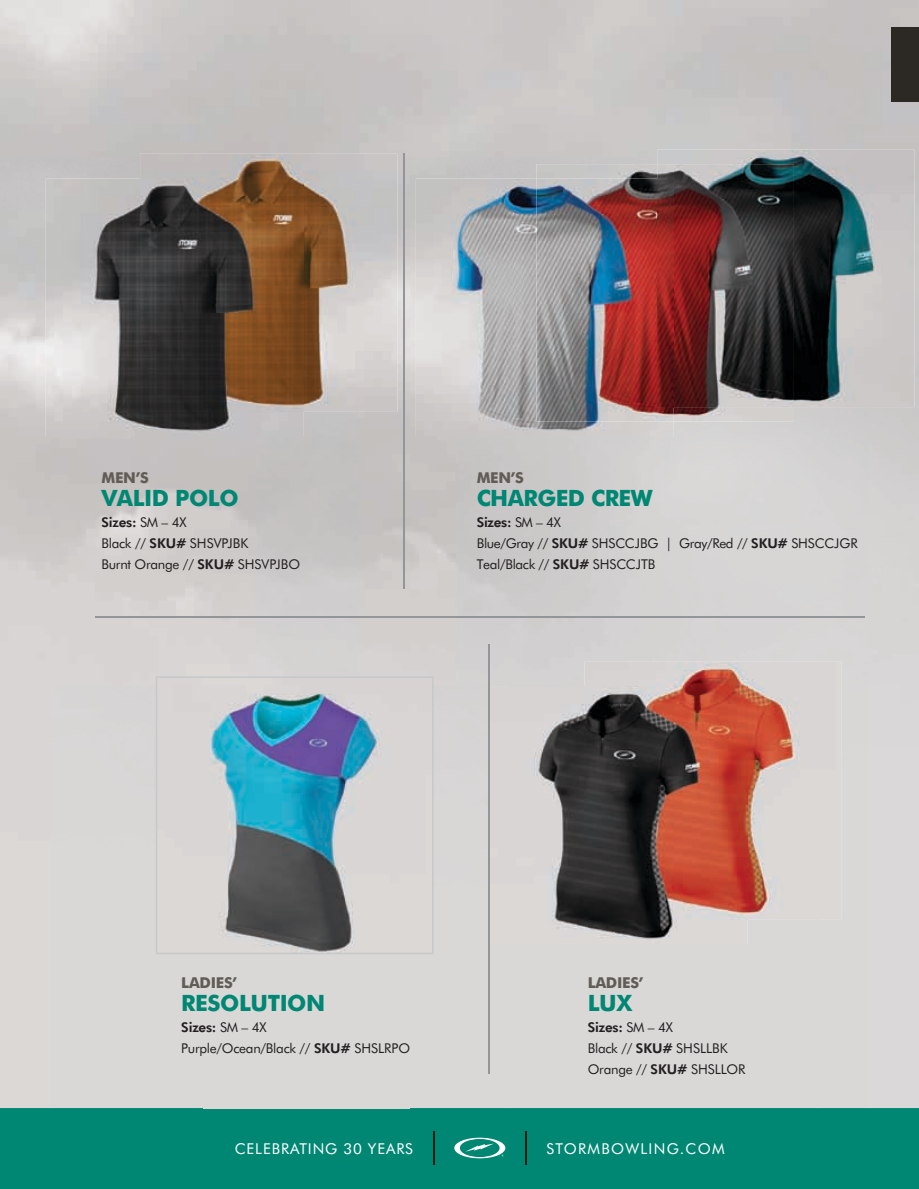
<style>
.page{position:relative;width:919px;height:1189px;background:#fff}
.page>*{position:absolute;margin:0;border:0;box-sizing:border-box;transform-origin:0 0}
.t1{font:700 22.5px "Futura BT";letter-spacing:-.02em;color:#008774}
.t2{font:700 15px "Futura BT";letter-spacing:-.02em;color:#625c57}
.t3{font:15px "Futura BT";letter-spacing:.06em;color:#fff}
.t4{font:15px "Futura BT";letter-spacing:.09em;color:#fff}
.t5{font:13.5px/21px "Futura BT";letter-spacing:-.02em;color:#231f20}
.s1{font-weight:800}
</style>
<div class="page">
<div style="left:0;top:1108px;width:919px;height:81px;background:#008774"></div>
<div style="left:0;top:157px;width:140px;height:53px;background:#c4c2c2"></div>
<img style="left:358px;top:157px;width:100px;height:529px">
<div style="left:458px;top:157px;width:199px;height:22px;background:#c5c3c4"></div>
<img style="left:868px;top:157px;width:51px;height:951px">
<svg style="left:454px;top:1138px;width:51px;height:20px"></svg>
<hr style="left:525px;top:1131px;width:1px;height:34px;background:#001d11">
<hr style="left:433px;top:1131px;width:1px;height:34px;background:#001d11">
<div style="left:891px;top:27px;width:28px;height:75px;background:#2c2823"></div>
<img style="left:657px;top:150px;width:257px;height:257px">
<hr style="left:95px;top:616px;width:769px;height:2px;background:#939598">
<hr style="left:488px;top:645px;width:2px;height:429px;background:#939598">
<img style="left:140px;top:154px;width:257px;height:257px">
<img style="left:46px;top:179px;width:257px;height:257px">
<img style="left:140px;top:179px;width:163px;height:232px">
<img style="left:536px;top:164px;width:258px;height:258px">
<img style="left:657px;top:164px;width:137px;height:243px">
<img style="left:416px;top:179px;width:257px;height:257px">
<img style="left:536px;top:179px;width:137px;height:243px">
<img style="left:657px;top:179px;width:16px;height:228px">
<hr style="left:403px;top:154px;width:2px;height:435px;background:#939598">
<img style="left:584px;top:662px;width:258px;height:257px">
<img style="left:490px;top:687px;width:257px;height:257px">
<img style="left:584px;top:687px;width:163px;height:232px">
<svg style="left:156px;top:676px;width:278px;height:278px;background:#9db0b9"></svg>
<p class="t2" style="left:101px;top:469px;width:49px">MEN’S</p>
<p class="t1" style="left:101px;top:484px;width:139px">VALID POLO</p>
<p class="t5" style="left:101px;top:511px;width:200px"><span class="s1">Sizes:</span> SM – 4X<br>Black // <span class="s1">SKU#</span> SHSVPJBK<br>Burnt Orange // <span class="s1">SKU#</span> SHSVPJBO</p>
<p class="t2" style="left:477px;top:469px;width:49px">MEN’S</p>
<p class="t1" style="left:477px;top:484px;width:177px">CHARGED CREW</p>
<p class="t5" style="left:477px;top:511px;width:382px"><span class="s1">Sizes:</span> SM – 4X<br>Blue/Gray // <span class="s1">SKU#</span> SHSCCJBG | Gray/Red // <span class="s1">SKU#</span> SHSCCJGR<br>Teal/Black // <span class="s1">SKU#</span> SHSCCJTB</p>
<p class="t2" style="left:181px;top:974px;width:57px">LADIES’</p>
<p class="t1" style="left:181px;top:989px;width:145px">RESOLUTION</p>
<p class="t5" style="left:181px;top:1016px;width:230px"><span class="s1">Sizes:</span> SM – 4X<br>Purple/Ocean/Black // <span class="s1">SKU#</span> SHSLRPO</p>
<p class="t2" style="left:588px;top:974px;width:57px">LADIES’</p>
<p class="t1" style="left:588px;top:989px;width:46px">LUX</p>
<p class="t5" style="left:588px;top:1016px;width:159px"><span class="s1">Sizes:</span> SM – 4X<br>Black // <span class="s1">SKU#</span> SHSLLBK<br>Orange // <span class="s1">SKU#</span> SHSLLOR</p>
<p class="t3" style="left:235px;top:1139px;width:180px">CELEBRATING 30 YEARS</p>
<p class="t4" style="left:546px;top:1139px;width:180px">STORMBOWLING.COM</p>
</div>
